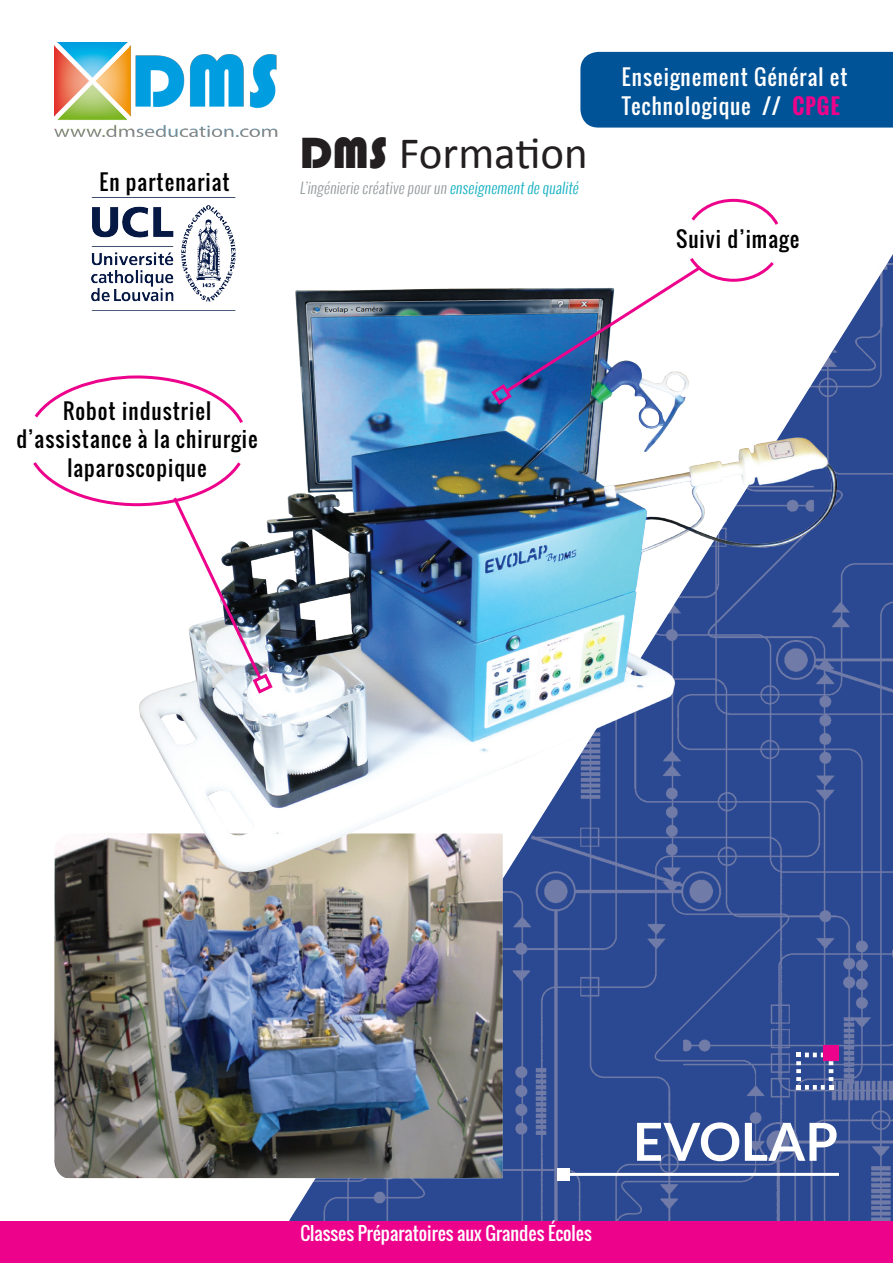
<style>
.page{position:relative;width:893px;height:1263px;background:#fff}
.page>*{position:absolute;margin:0;border:0;box-sizing:border-box;transform-origin:0 0}
.t1{font:700 52.5px "Lato";color:#fff}
.t2{font:45px "Calibri";color:#231f20}
.t3{font:21px/28.5px "Oswald";letter-spacing:.05em;color:#000;text-align:center}
.t4{font:21px "Oswald";letter-spacing:.05em;color:#fff}
.t5{font:18px "Oswald";color:#fff}
.t6{font:300 15px "Oswald";color:#939a9d}
.s1{font-family:"Bauhaus 93"}
.s2{color:#11afc0}
.s3{font-weight:700;color:#ed028c}
</style>
<div class="page">
<img style="left:57px;top:42px;width:836px;height:1179px">
<hr style="left:563px;top:1173px;width:276px;height:3px;background:#fff">
<div style="left:557px;top:1168px;width:12px;height:12px;background:#fff"></div>
<div style="left:580px;top:52px;width:313px;height:76px;background:#015397"></div>
<svg style="left:796px;top:1052px;width:37px;height:38px"></svg>
<div style="left:823px;top:1045px;width:16px;height:16px;background:#ed028c"></div>
<div style="left:0;top:1221px;width:893px;height:42px;background:#ed028c"></div>
<img style="left:54px;top:879px;width:463px;height:300px">
<img style="left:54px;top:281px;width:839px;height:598px">
<img style="left:92px;top:198px;width:143px;height:112px">
<svg style="left:688px;top:197px;width:93px;height:31px"></svg>
<svg style="left:489px;top:255px;width:288px;height:152px"></svg>
<svg style="left:34px;top:374px;width:212px;height:52px"></svg>
<svg style="left:33px;top:459px;width:242px;height:237px"></svg>
<img style="left:54px;top:43px;width:224px;height:94px">
<p class="t3" style="left:99px;top:168px;width:132px">En partenariat</p>
<p class="t2" style="left:299px;top:125px;width:290px"><span class="s1">DMS</span> Formation</p>
<p class="t6" style="left:299px;top:177px;width:283px">L’ingénierie créative pourun <span class="s2">enseignementde qualité</span></p>
<p class="t4" style="left:622px;top:61px;width:227px">Enseignement Général et</p>
<p class="t4" style="left:622px;top:90px;width:219px">Technologique // <span class="s3">CPGE</span></p>
<p class="t3" style="left:676px;top:225px;width:125px">Suivi d’image</p>
<p class="t3" style="left:63px;top:396px;width:149px">Robot industriel</p>
<p class="t3" style="left:16px;top:425px;width:243px">d’assistance à la chirurgie laparoscopique</p>
<p class="t5" style="left:300px;top:1219px;width:293px">Classes Préparatoires aux Grandes Écoles</p>
<p class="t1" style="left:633px;top:1111px;width:207px">EVOLAP</p>
</div>
